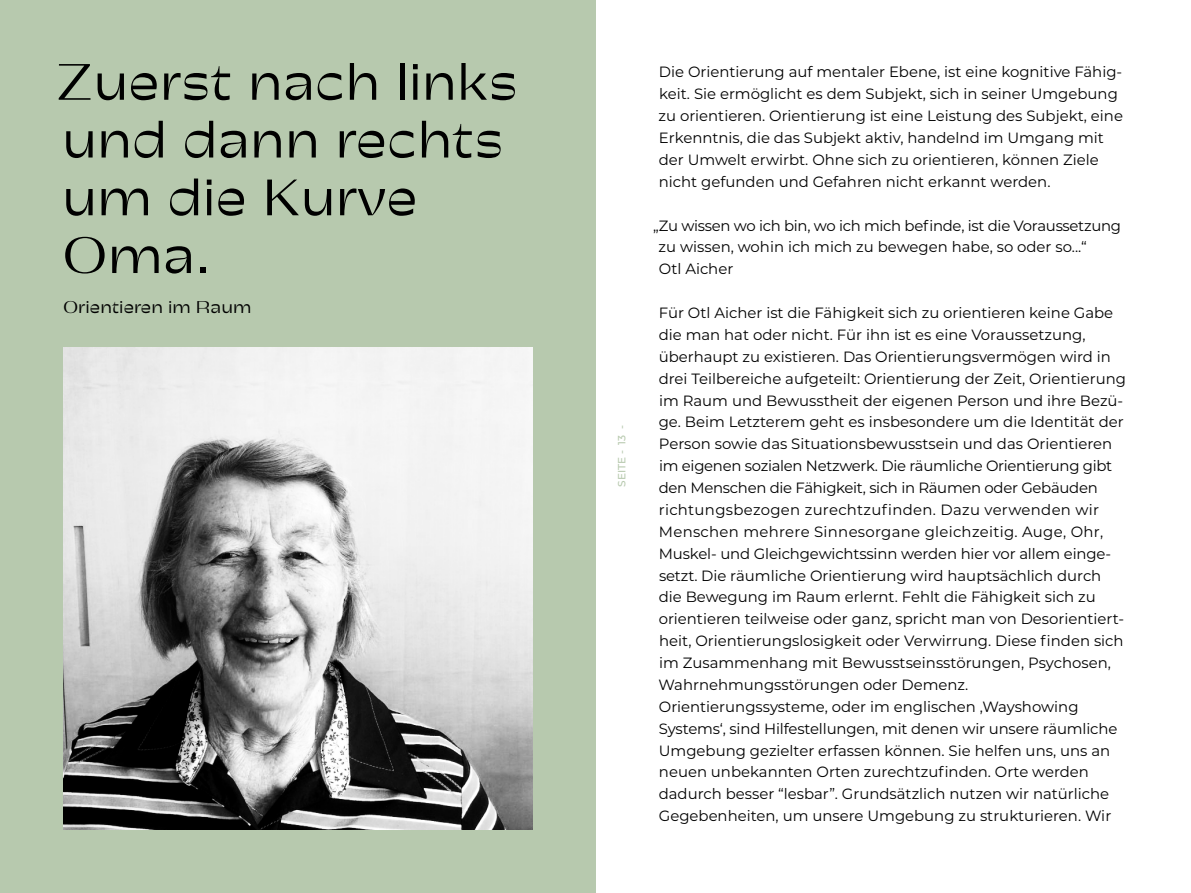
<style>
.page{position:relative;width:1191px;height:893px;background:#fff}
.page>*{position:absolute;margin:0;border:0;box-sizing:border-box;transform-origin:0 0}
.t1{font:52.5px/57.8px "Continua";color:#000}
.t2{font:17.5px "Continua";color:#000}
.t3{font:14.88px/21.9px "Montserrat";color:#000}
.t4{font:500 10.5px "Montserrat";color:#b7c9ae}
</style>
<div class="page">
<div style="left:0;top:0;width:595px;height:893px;background:#b7c9ae"></div>
<img style="left:63px;top:347px;width:469px;height:483px">
<h1 class="t1" style="left:56px;top:58px;width:464px">Zuerst nach links und dann rechts um die Kurve<br>Oma.</h1>
<p class="t2" style="left:63px;top:301px;width:190px">Orientieren im Raum</p>
<p class="t4" style="left:616px;top:487px;width:64px;rotate:-90deg">SEITE - 13 -</p>
<p class="t3" style="left:658px;top:62px;width:466px">Die Orientierung auf mentaler Ebene, ist eine kognitive Fähig&shy;keit. Sie ermöglicht es dem Subjekt, sich in seiner Umgebung zu orientieren. Orientierung ist eine Leistung des Subjekt, eine Erkenntnis, die das Subjekt aktiv, handelnd im Umgang mit der Umwelt erwirbt. Ohne sich zu orientieren, können Ziele nicht gefunden und Gefahren nicht erkannt werden.</p>
<p class="t3" style="left:658px;top:215px;width:464px;text-indent:-5px">„Zu wissen wo ich bin, wo ich mich befinde, ist die Voraussetzung zu wissen, wohin ich mich zu bewegen habe, so oder so...“<br>Otl Aicher</p>
<p class="t3" style="left:658px;top:302px;width:469px">Für Otl Aicher ist die Fähigkeit sich zu orientieren keine Gabe die man hat oder nicht. Für ihn ist es eine Voraussetzung, überhaupt zu existieren. Das Orientierungsvermögen wird in drei Teilbereiche aufgeteilt: Orientierung der Zeit, Orientierung im Raum und Bewusstheit der eigenen Person und ihre Bezü&shy;ge. Beim Letzterem geht es insbesondere um die Identität der Person sowie das Situationsbewusstsein und das Orientieren im eigenen sozialen Netzwerk. Die räumliche Orientierung gibt den Menschen die Fähigkeit, sich in Räumen oder Gebäuden richtungsbezogen zurechtzufinden. Dazu verwenden wir Menschen mehrere Sinnesorgane gleichzeitig. Auge, Ohr, Muskel- und Gleichgewichtssinn werden hier vor allem einge&shy;setzt. Die räumliche Orientierung wird hauptsächlich durch die Bewegung im Raum erlernt. Fehlt die Fähigkeit sich zu orientieren teilweise oder ganz, spricht man von Desorientiert&shy;heit, Orientierungslosigkeit oder Verwirrung. Diese finden sich im Zusammenhang mit Bewusstseinsstörungen, Psychosen, Wahrnehmungsstörungen oder Demenz.<br>Orientierungssysteme, oder im englischen ‚Wayshowing Systems‘, sind Hilfestellungen, mit denen wir unsere räumliche Umgebung gezielter erfassen können. Sie helfen uns, uns an neuen unbekannten Orten zurechtzufinden. Orte werden dadurch besser “lesbar”. Grundsätzlich nutzen wir natürliche Gegebenheiten, um unsere Umgebung zu strukturieren. Wir</p>
</div>
